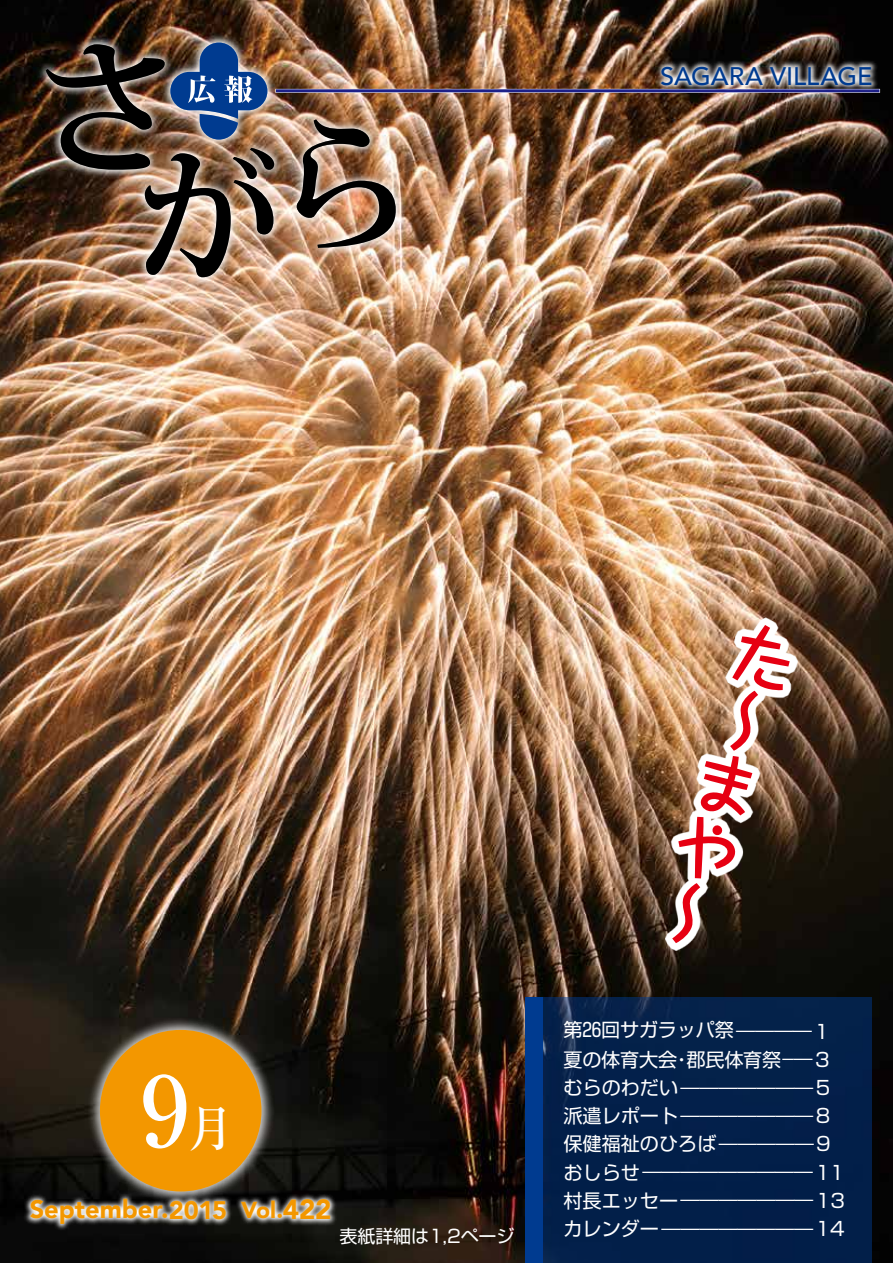
<style>
.page{position:relative;width:893px;height:1263px;background:#fff}
.page>*{position:absolute;margin:0;border:0;box-sizing:border-box;transform-origin:0 0}
.t1{font:500 48.3px "Ryumin Pro";color:#fff}
.t2{font:900 27.75px "Avenir";color:#f39700}
.t3{font:900 25.35px "Avenir";color:#f39700}
.t4{font:500 25.35px "Avenir";letter-spacing:-.005em;color:#003b90}
.t5{font:900 23.1px "Avenir";color:#f39700}
.t6{font:19.2px/28.2px "Shin Go Pro";color:#fff}
.t7{font:18px "Shin Go Pro";letter-spacing:-.01em;color:#fff}
.s1{font-size:96.75px}
.s2{font-size:23.1px}
</style>
<div class="page">
<img style="left:0;top:0;width:893px;height:1263px">
<img style="left:34px;top:32px;width:374px;height:258px">
<img style="left:297px;top:119px;width:99px;height:129px">
<img style="left:46px;top:43px;width:228px;height:234px">
<svg style="left:275px;top:89px;width:605px;height:4px"></svg>
<hr style="left:276px;top:89px;width:603px;height:3px;background:#1d2088">
<svg style="left:24px;top:1193px;width:313px;height:38px;background:#767675"></svg>
<div style="left:86px;top:1016px;width:189px;height:189px;background:#fff;opacity:.8"></div>
<div style="left:100px;top:1030px;width:161px;height:161px;background:#f39700;border-radius:50%"></div>
<img style="left:655px;top:60px;width:223px;height:30px">
<div style="left:525px;top:997px;width:347px;height:266px;background:#031f49"></div>
<div style="left:525px;top:997px;width:17px;height:266px;background:#003b90"></div>
<img style="left:665px;top:617px;width:132px;height:334px">
<img style="left:670px;top:619px;width:129px;height:327px">
<h3 class="t4" style="left:660px;top:54px;width:214px">SAGARA VILLAGE</h3>
<h1 class="t1" style="left:141px;top:1090px;width:96px">月<span class="s1">9</span></h1>
<h3 class="t3" style="left:30px;top:1188px;width:199px">September.2015</h3>
<h2 class="t2" style="left:276px;top:1186px;width:57px"><span class="s2">.</span>422</h2>
<p class="t5" style="left:241px;top:1190px;width:37px">Vol</p>
<p class="t7" style="left:340px;top:1222px;width:176px">表紙詳細は1,2ページ</p>
<p class="t6" style="left:563px;top:1012px;width:268px;line-height:29.7px;text-align:right">第26回サガラッパ祭————1郡民体育祭 —— 3</p>
<p class="t6" style="left:563px;top:1043px;width:269px">夏の体育大会<br>むらのわだい———————5派遣レポート———————8保健福祉のひろば—————9</p>
<p class="t6" style="left:563px;top:1154px;width:283px;line-height:29.7px">おしらせ—————————11村長エッセー———————13</p>
<p class="t6" style="left:563px;top:1211px;width:283px">カレンダー————————14</p>
<p class="t6" style="left:672px;top:1043px;width:21px">・</p>
</div>
